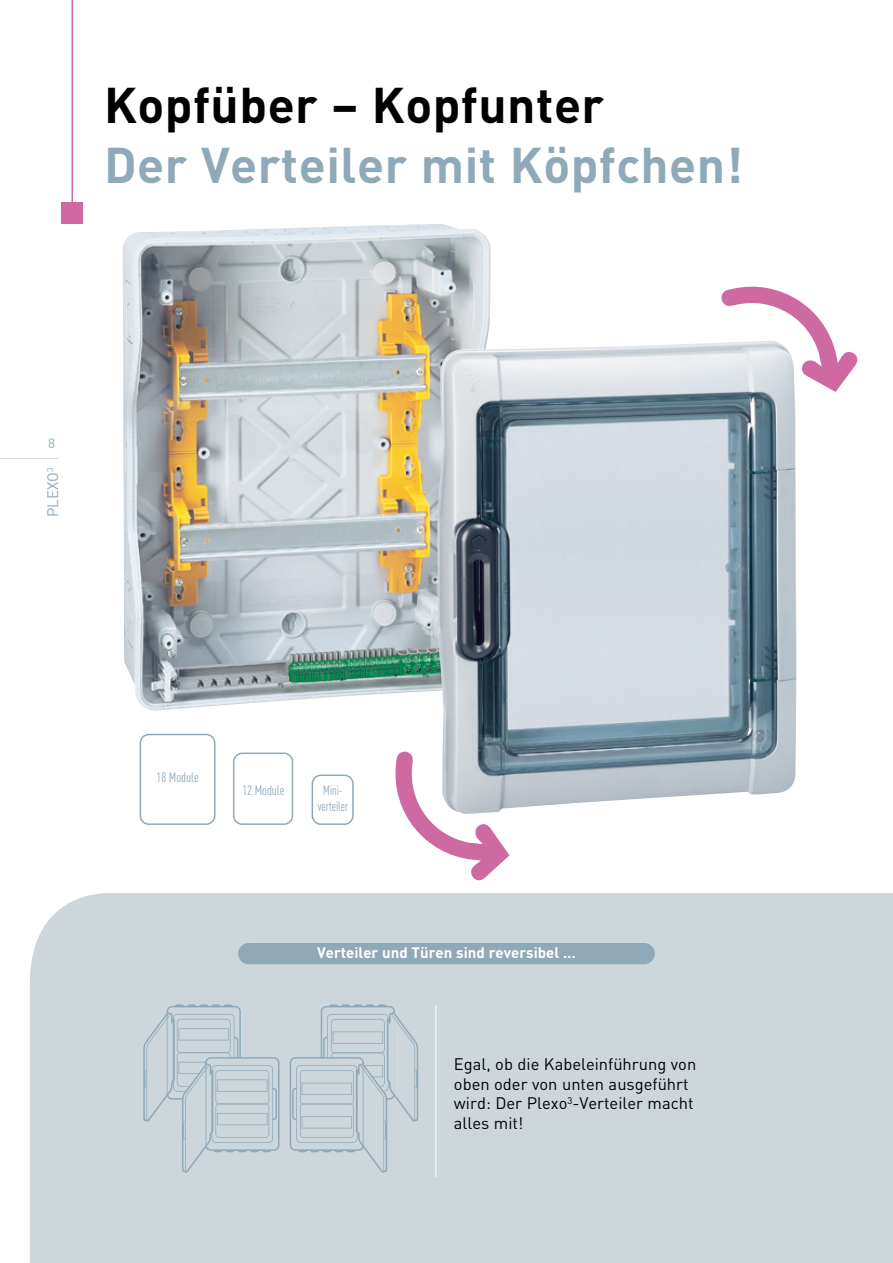
<style>
.page{position:relative;width:893px;height:1263px;background:#fff}
.page>*{position:absolute;margin:0;border:0;box-sizing:border-box;transform-origin:0 0}
.t1{font:700 49.5px "DIN Pro";letter-spacing:.01em;color:#90a9b9}
.t2{font:700 49.5px "DIN Pro";letter-spacing:.01em;color:#000}
.t3{font:16.5px/19.5px "DIN Pro";color:#000}
.t4{font:700 15px "DIN Pro";color:#fff}
.t5{font:15px "DIN Pro";color:#90a9b9}
.t6{font:condensed 13.5px "DIN Pro";color:#90a9b9}
.t7{font:condensed 13.5px/16.2px "DIN Pro";color:#90a9b9;text-align:center;scale:.9 1}
.t8{font:13.5px "DIN Pro";color:#90a9b9}
</style>
<div class="page">
<div style="left:30px;top:893px;width:863px;height:370px;background:#cdd6db"></div>
<hr style="left:0;top:458px;width:59px;height:1px;background:#cdd6db">
<img style="left:123px;top:224px;width:368px;height:487px">
<svg style="left:721px;top:286px;width:137px;height:106px"></svg>
<div style="left:238px;top:943px;width:417px;height:21px;background:#90a9b9;border-radius:11px"></div>
<hr style="left:435px;top:1005px;width:1px;height:172px;background:#fff">
<div style="left:140px;top:734px;width:75px;height:91px;border:2px solid #90a9b9;border-radius:9px"></div>
<div style="left:233px;top:752px;width:60px;height:73px;border:2px solid #90a9b9;border-radius:9px"></div>
<div style="left:312px;top:774px;width:42px;height:51px;border:2px solid #90a9b9;border-radius:9px"></div>
<hr style="left:72px;top:0;width:1px;height:214px;background:#ce69a2">
<div style="left:62px;top:202px;width:21px;height:21px;background:#ce69a2"></div>
<svg style="left:290px;top:1004px;width:128px;height:169px;background:#c5d0d6"></svg>
<svg style="left:143px;top:1004px;width:136px;height:169px;background:#c5d0d6"></svg>
<img style="left:437px;top:340px;width:359px;height:468px">
<svg style="left:395px;top:751px;width:114px;height:129px"></svg>
<h1 class="t2" style="left:104px;top:71px;width:501px">Kopfüber – Kopfunter</h1>
<h1 class="t1" style="left:104px;top:131px;width:640px">Der Verteiler mit Köpfchen!</h1>
<p class="t8" style="left:48px;top:434px;width:9px">8</p>
<p class="t5" style="left:43px;top:517px;width:51px;rotate:-90deg">PLEXO<sup>3</sup></p>
<p class="t6" style="left:157px;top:769px;width:44px">18 Module</p>
<p class="t6" style="left:242px;top:782px;width:44px">12 Module</p>
<p class="t7" style="left:318px;top:782px;width:35px">Mini&shy;verteiler</p>
<p class="t4" style="left:317px;top:942px;width:260px">Verteiler und Türen sind reversibel …</p>
<p class="t3" style="left:454px;top:1054px;width:244px">Egal, ob die Kabeleinführung von oben oder von unten ausgeführt wird: Der Plexo<sup>3</sup>-Verteiler macht alles mit!</p>
</div>
